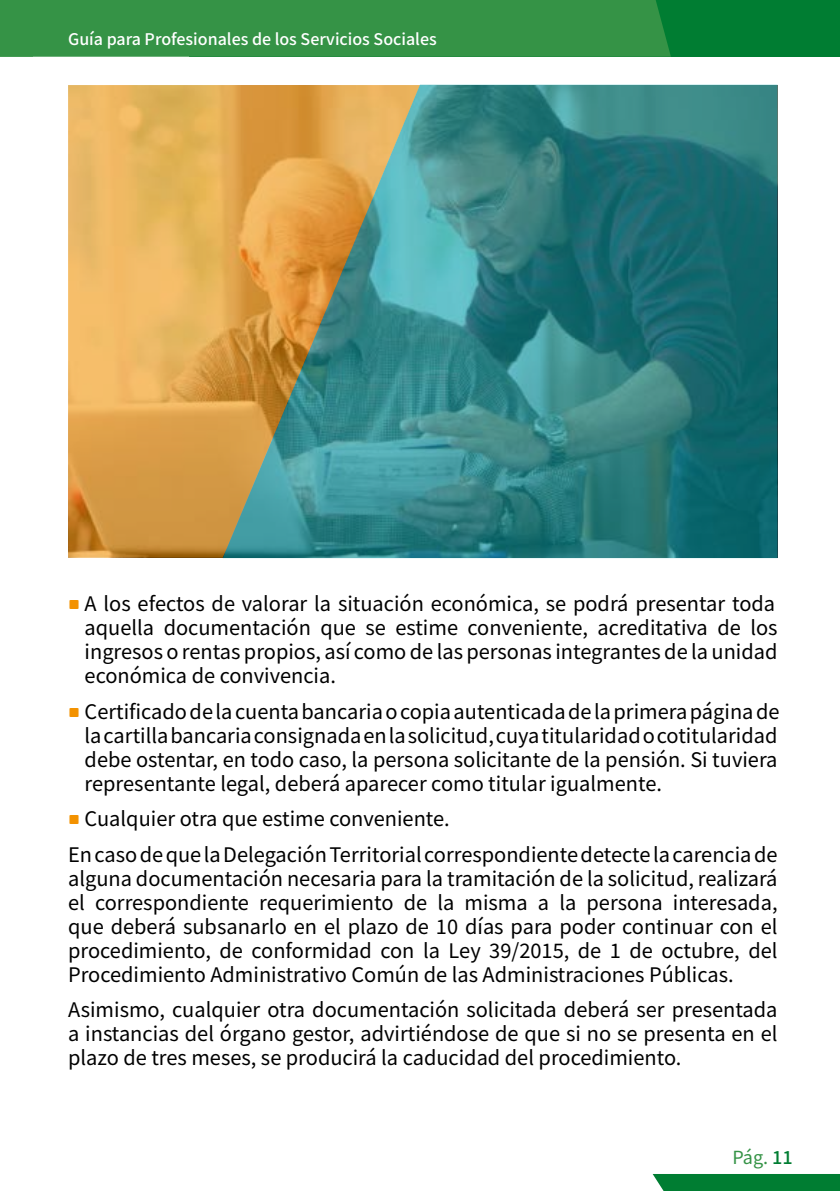
<style>
.page{position:relative;width:840px;height:1191px;background:#fff}
.page>*{position:absolute;margin:0;border:0;box-sizing:border-box;transform-origin:0 0}
.t1{font:20px/24px "Noto Sans HK";color:#000;text-align:justify}
.t2{font:18px "Noto Sans HK";color:#359346}
.t3{font:500 16px "Noto Sans HK";color:#fff}
.s1{font-weight:500;color:#007d32}
</style>
<div class="page">
<div style="left:189px;top:0;width:650px;height:57px;background:#007d32"></div>
<div style="left:652px;top:1174px;width:187px;height:17px;background:#007d32"></div>
<div style="left:0;top:0;width:670px;height:57px;background:#359346"></div>
<svg style="left:68px;top:85px;width:155px;height:473px"></svg>
<svg style="left:223px;top:85px;width:554px;height:473px"></svg>
<p class="t3" style="left:68px;top:30px;width:370px">Guía para Profesionales de los Servicios Sociales</p>
<p class="t1" style="left:85px;top:592px;width:694px">A los efectos de valorar la situación económica, se podrá presentar toda aquella documentación que se estime conveniente, acreditativa de los ingresos o rentas propios, así como de las personas integrantes de la unidad económica de convivencia.</p>
<p class="t1" style="left:85px;top:700px;width:696px">Certificado de la cuenta bancaria o copia autenticada de la primera página de la cartilla bancaria consignada en la solicitud, cuya titularidad o cotitularidad debe ostentar, en todo caso, la persona solicitante de la pensión. Si tuviera representante legal, deberá aparecer como titular igualmente.</p>
<p class="t1" style="left:68px;top:801px;width:710px;line-height:35.4px;text-indent:16px">Cualquier otra que estime conveniente.<br>En caso de que la Delegación Territorial correspondiente detecte la carencia de</p>
<p class="t1" style="left:68px;top:866px;width:710px">alguna documentación necesaria para la tramitación de la solicitud, realizará el correspondiente requerimiento de la misma a la persona interesada, que deberá subsanarlo en el plazo de 10 días para poder continuar con el procedimiento, de conformidad con la Ley 39/2015, de 1 de octubre, del Procedimiento Administrativo Común de las Administraciones Públicas.</p>
<p class="t1" style="left:68px;top:998px;width:710px">Asimismo, cualquier otra documentación solicitada deberá ser presentada a instancias del órgano gestor, advirtiéndose de que si no se presenta en el plazo de tres meses, se producirá la caducidad del procedimiento.</p>
<p class="t2" style="left:732px;top:1147px;width:62px">Pág. <span class="s1">11</span></p>
</div>
